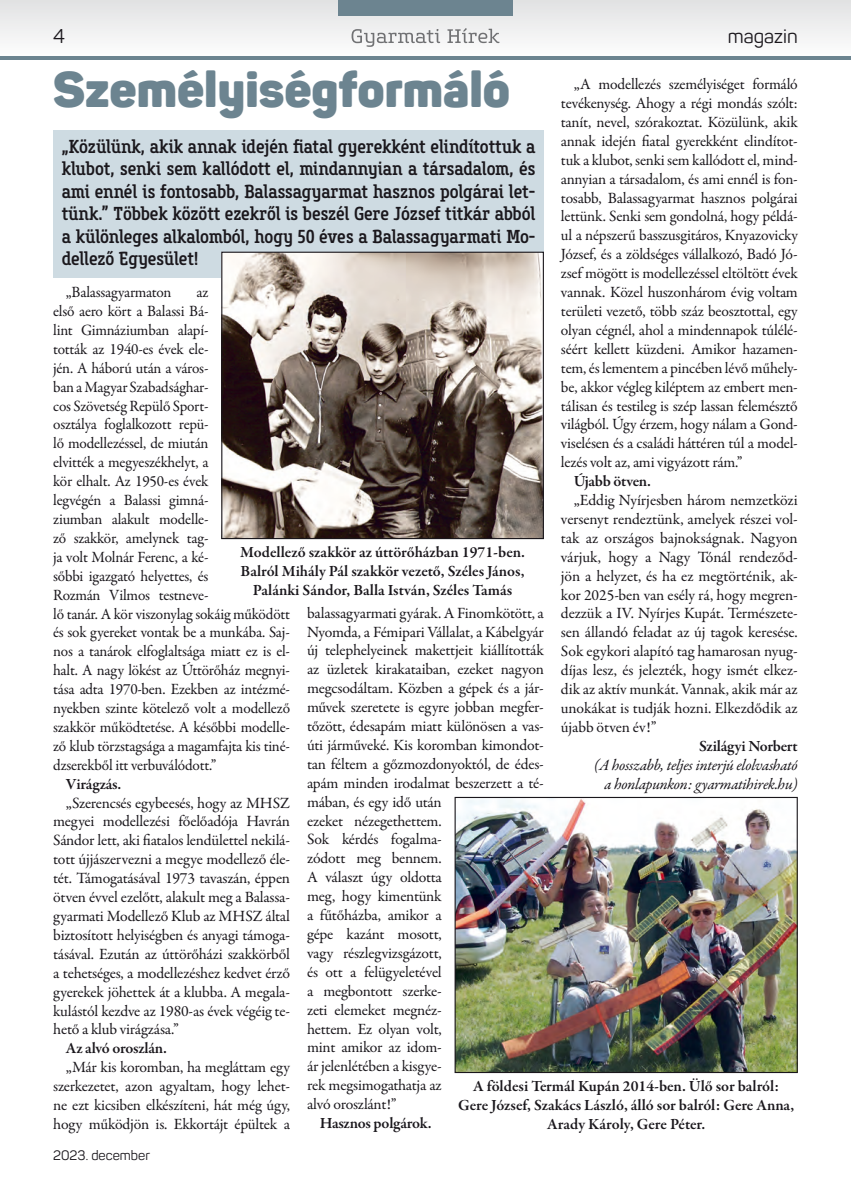
<style>
.page{position:relative;width:851px;height:1191px;background:#fff}
.page>*{position:absolute;margin:0;border:0;box-sizing:border-box;transform-origin:0 0}
.t1{font:900 49.5px "Panton";color:#6c8490}
.t2{font:19.5px "Panton";color:#1a171c}
.t3{font:500 18.75px/22.5px "Core Slab M57 Cn";letter-spacing:-.005em;color:#1a171c;text-align:justify}
.t4{font:15.75px/18.9px "Garamond Premr Pro";letter-spacing:-.015em;color:#1a171c;text-align:justify}
.t5{font:600 15.75px/18.9px "Garamond Premr Pro";letter-spacing:-.005em;color:#1a171c;text-align:center}
.t6{font:italic 15.75px/18.9px "Garamond Premr Pro";letter-spacing:-.02em;color:#1a171c;text-align:right}
.t7{font:13.5px "Panton";color:#1a171c}
</style>
<div class="page">
<div style="left:0;top:0;width:850px;height:60px;background:linear-gradient(to bottom,#e1e1e2,#fff)"></div>
<svg style="left:351px;top:28px;width:148px;height:19px"></svg>
<div style="left:338px;top:0;width:174px;height:15px;background:#6c8490"></div>
<svg style="left:850px;top:0;width:1px;height:38px"></svg>
<hr style="left:0;top:56px;width:850px;height:4px;background:#6c8490">
<div style="left:53px;top:131px;width:491px;height:147px;background:#cedbe2"></div>
<img style="left:223px;top:254px;width:319px;height:283px">
<div style="left:221px;top:252px;width:323px;height:287px;border:1px solid #1a171c"></div>
<img style="left:456px;top:799px;width:339px;height:272px">
<div style="left:454px;top:797px;width:343px;height:276px;border:1px solid #1a171c"></div>
<p class="t2" style="left:53px;top:24px;width:13px">4</p>
<p class="t2" style="left:727px;top:24px;width:71px">magazin</p>
<h1 class="t1" style="left:53px;top:57px;width:458px">Személyiségformáló</h1>
<p class="t3" style="left:62px;top:135px;width:475px">„Közülünk, akik annak idején fiatal gyerekként elindítottuk a klubot, senki sem kallódott el, mindannyian a társadalom, és ami ennél is fontosabb, Balassagyarmat hasznos polgárai let&shy;tünk.” Többek között ezekről is beszél Gere József titkár abból a különleges alkalomból, hogy 50 éves a Balassagyarmati Mo&shy;dellező Egyesület!</p>
<p class="t4" style="left:561px;top:75px;width:238px;text-indent:13px">„A modellezés személyiséget formáló tevékenység. Ahogy a régi mondás szólt: tanít, nevel, szórakoztat. Közülünk, akik annak idején fiatal gyerekként elindítot&shy;tuk a klubot, senki sem kallódott el, mind&shy;annyian a társadalom, és ami ennél is fon&shy;tosabb, Balassagyarmat hasznos polgárai lettünk. Senki sem gondolná, hogy példá&shy;ul a népszerű basszusgitáros, Knyazovicky József, és a zöldséges vállalkozó, Badó Jó&shy;zsef mögött is modellezéssel eltöltött évek vannak. Közel huszonhárom évig voltam területi vezető, több száz beosztottal, egy olyan cégnél, ahol a mindennapok túlélé&shy;séért kellett küzdeni. Amikor hazamen&shy;tem, és lementem a pincében lévő műhely&shy;be, akkor végleg kiléptem az embert men&shy;tálisan és testileg is szép lassan felemésztő világból. Úgy érzem, hogy nálam a Gond&shy;viselésen és a családi háttéren túl a model&shy;lezés volt az, ami vigyázott rám.”</p>
<p class="t5" style="left:573px;top:472px;width:79px">Újabb ötven.</p>
<p class="t4" style="left:561px;top:491px;width:238px;text-indent:13px">„Eddig Nyírjesben három nemzetközi versenyt rendeztünk, amelyek részei vol&shy;tak az országos bajnokságnak. Nagyon várjuk, hogy a Nagy Tónál rendeződ&shy;jön a helyzet, és ha ez megtörténik, ak&shy;kor 2025-ben van esély rá, hogy megren&shy;dezzük a IV. Nyírjes Kupát. Természete&shy;sen állandó feladat az új tagok keresése.<br>Sok egykori alapító tag hamarosan nyug&shy;díjas lesz, és jelezték, hogy ismét elkez&shy;dik az aktív munkát. Vannak, akik már az unokákat is tudják hozni. Elkezdődik az újabb ötven év!”</p>
<p class="t5" style="left:699px;top:736px;width:100px">Szilágyi Norbert</p>
<p class="t6" style="left:593px;top:756px;width:205px">(A hosszabb, teljes interjú elolvasható a honlapunkon: gyarmatihirek.hu)</p>
<p class="t4" style="left:66px;top:283px;width:107px">„Balassagyarmaton</p>
<p class="t4" style="left:53px;top:283px;width:238px;text-align:left;text-indent:143px">az<br>első aero kört a Balassi Bá-<br>lint Gimnáziumban alapí-<br>tották az 1940-es évek ele-<br>jén. A háború után a város-<br>ban a Magyar Szabadsághar-<br>cos Szövetség Repülő Sport-<br>osztálya foglalkozott repü-<br>lő modellezéssel, de miután<br>elvitték a megyeszékhelyt, a<br>kör elhalt. Az 1950-es évek<br>legvégén a Balassi gimná-<br>ziumban alakult modelle-<br>ző szakkör, amelynek tag-<br>ja volt Molnár Ferenc, a ké-<br>sőbbi igazgató helyettes, és<br>Rozmán Vilmos testneve-<br>lő tanár. A kör viszonylag sokáig működött és sok gyereket vontak be a munkába. Saj&shy;nos a tanárok elfoglaltsága miatt ez is el&shy;halt. A nagy lökést az Úttörőház megnyi&shy;tása adta 1970-ben. Ezekben az intézmé&shy;nyekben szinte kötelező volt a modellező szakkör működtetése. A későbbi modelle&shy;ző klub törzstagsága a magamfajta kis tiné&shy;dzserekből itt verbuválódott.”</p>
<p class="t5" style="left:66px;top:774px;width:57px">Virágzás.</p>
<p class="t4" style="left:53px;top:793px;width:238px;text-indent:13px">„Szerencsés egybeesés, hogy az MHSZ megyei modellezési főelőadója Havrán Sándor lett, aki fiatalos lendülettel nekilá&shy;tott újjászervezni a megye modellező éle&shy;tét. Támogatásával 1973 tavaszán, éppen ötven évvel ezelőtt, alakult meg a Balassa&shy;gyarmati Modellező Klub az MHSZ által biztosított helyiségben és anyagi támoga&shy;tásával. Ezután az úttörőházi szakkörből a tehetséges, a modellezéshez kedvet érző gyerekek jöhettek át a klubba. A megala&shy;kulástól kezdve az 1980-as évek végéig te&shy;hető a klub virágzása.”</p>
<p class="t5" style="left:66px;top:1039px;width:102px">Az alvó oroszlán.</p>
<p class="t4" style="left:53px;top:1058px;width:238px;text-indent:13px">„Már kis koromban, ha megláttam egy szerkezetet, azon agyaltam, hogy lehet&shy;ne ezt kicsiben elkészíteni, hát még úgy, hogy működjön is. Ekkortájt épültek a</p>
<p class="t5" style="left:240px;top:543px;width:286px">Modellező szakkör az úttörőházban 1971-ben.<br>Balról Mihály Pál szakkör vezető, Széles János,<br>Palánki Sándor, Balla István, Széles Tamás</p>
<p class="t4" style="left:307px;top:603px;width:238px;text-align:left">balassagyarmati gyárak. A Finomkötött, a<br>Nyomda, a Fémipari Vállalat, a Kábelgyár új telephelyeinek makettjeit kiállították az üzletek kirakataiban, ezeket nagyon megcsodáltam. Közben a gépek és a jár&shy;művek szeretete is egyre jobban megfer&shy;tőzött, édesapám miatt különösen a vas&shy;úti járműveké. Kis koromban kimondot&shy;tan féltem a gőzmozdonyoktól, de édes&shy;apám minden irodalmat beszerzett a té&shy;mában, és egy idő után<br>ezeket nézegethettem.<br>Sok kérdés fogalma-<br>zódott meg bennem.<br>A választ úgy oldotta<br>meg, hogy kimentünk<br>a fűtőházba, amikor a<br>gépe kazánt mosott,<br>vagy részlegvizsgázott,<br>és ott a felügyeletével<br>a megbontott szerke-<br>zeti elemeket megnéz-<br>hettem. Ez olyan volt,<br>mint amikor az idom-<br>ár jelenlétében a kisgye-<br>rek megsimogathatja az<br>alvó oroszlánt!”</p>
<p class="t5" style="left:320px;top:1114px;width:113px">Hasznos polgárok.</p>
<p class="t5" style="left:458px;top:1076px;width:337px">A földesi Termál Kupán 2014-ben. Ülő sor balról:<br>Gere József, Szakács László, álló sor balról: Gere Anna,<br>Arady Károly, Gere Péter.</p>
<p class="t7" style="left:53px;top:1147px;width:98px">2023. december</p>
</div>
